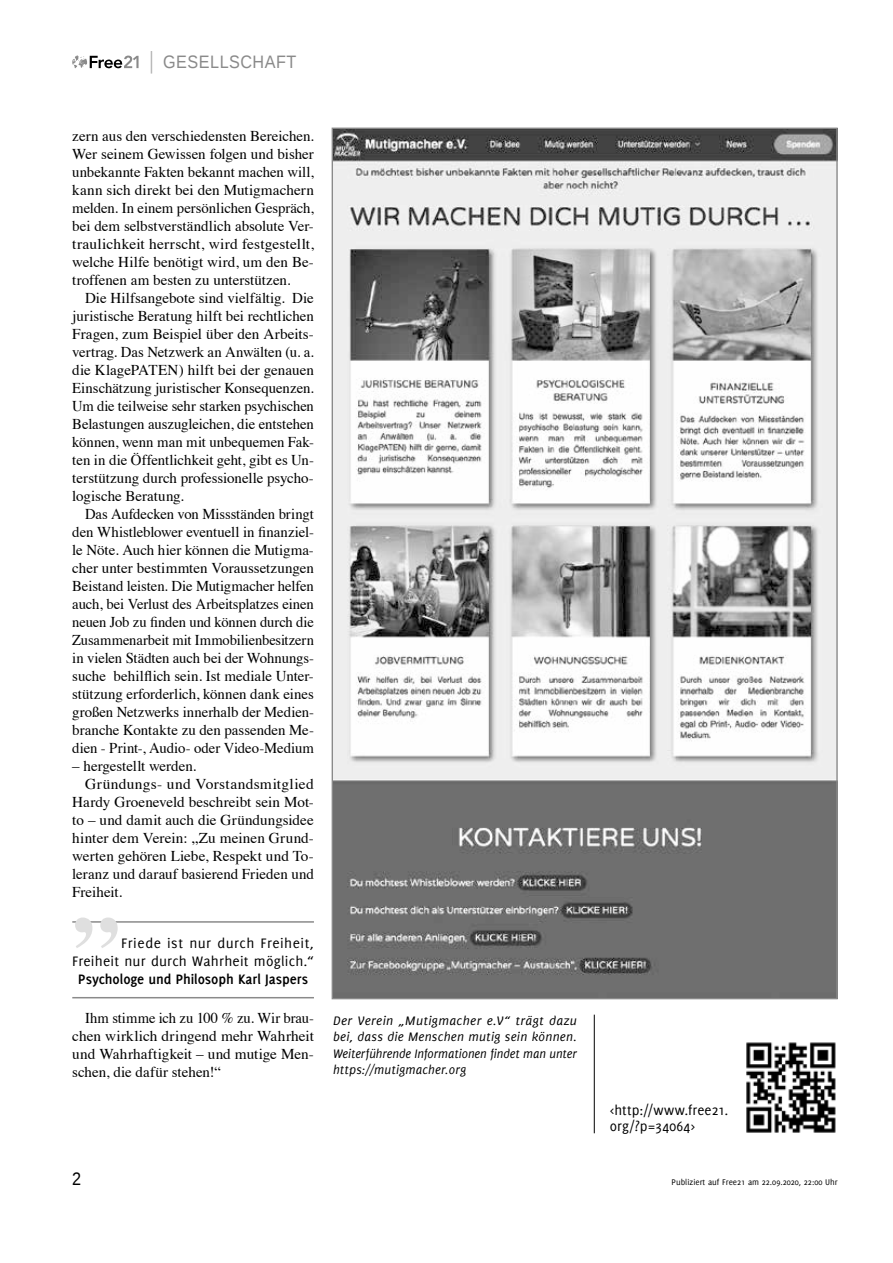
<style>
.page{position:relative;width:893px;height:1263px;background:#fff}
.page>*{position:absolute;margin:0;border:0;box-sizing:border-box;transform-origin:0 0}
.t1{font:700 91.5px "Times";color:#dfdfdf}
.t2{font:18px "Liberation Sans";letter-spacing:.03em;color:#8a8a8a;scale:.9 1}
.t3{font:18px "Liberation Sans";color:#000;scale:.9 1}
.t4{font:15px/18px "Times";color:#000;text-align:justify}
.t5{font:15px/18px "Delicious";letter-spacing:.015em;color:#000;text-align:right}
.t6{font:700 15px "Delicious";letter-spacing:-.005em;color:#000}
.t7{font:15px "Times";letter-spacing:.02em;color:#000}
.t8{font:italic 13.5px/16.5px "Delicious";color:#000;text-align:justify}
.t9{font:9px "Delicious";color:#000}
</style>
<div class="page">
<svg style="left:72px;top:55px;width:67px;height:13px"></svg>
<svg style="left:151px;top:51px;width:1px;height:23px"></svg>
<hr style="left:72px;top:921px;width:242px;height:2px;background:#8a8a8a">
<hr style="left:72px;top:997px;width:242px;height:1px;background:#8a8a8a">
<img style="left:334px;top:130px;width:502px;height:867px">
<img style="left:746px;top:1042px;width:89px;height:90px">
<hr style="left:594px;top:1015px;width:1px;height:118px;background:#000">
<p class="t2" style="left:163px;top:52px;width:149px">GESELLSCHAFT</p>
<p class="t4" style="left:72px;top:126px;width:243px">zern aus den verschiedensten Bereichen.<br>Wer seinem Gewissen folgen und bisher unbekannte Fakten bekannt machen will, kann sich direkt bei den Mutigmachern melden. In einem persönlichen Gespräch, bei dem selbstverständlich absolute Ver&shy;traulichkeit herrscht, wird festgestellt, welche Hilfe benötigt wird, um den Be&shy;troffenen am besten zu unterstützen.</p>
<p class="t4" style="left:72px;top:288px;width:243px;text-indent:13px">Die Hilfsangebote sind vielfältig. Die juristische Beratung hilft bei rechtlichen Fragen, zum Beispiel über den Arbeits&shy;vertrag. Das Netzwerk an Anwälten (u. a. die KlagePATEN) hilft bei der genauen Einschätzung juristischer Konsequenzen.<br>Um die teilweise sehr starken psychischen Belastungen auszugleichen, die entstehen können, wenn man mit unbequemen Fak&shy;ten in die Öffentlichkeit geht, gibt es Un&shy;terstützung durch professionelle psycho&shy;logische Beratung.</p>
<p class="t4" style="left:72px;top:504px;width:243px;text-indent:13px">Das Aufdecken von Missständen bringt den Whistleblower eventuell in finanziel&shy;le Nöte. Auch hier können die Mutigma&shy;cher unter bestimmten Voraussetzungen Beistand leisten. Die Mutigmacher helfen auch, bei Verlust des Arbeitsplatzes einen neuen Job zu finden und können durch die Zusammenarbeit mit Immobilienbesitzern in vielen Städten auch bei der Wohnungs&shy;suche behilflich sein. Ist mediale Unter&shy;stützung erforderlich, können dank eines großen Netzwerks innerhalb der Medien&shy;branche Kontakte zu den passenden Me&shy;dien - Print-, Audio- oder Video-Medium</p>
<p class="t4" style="left:72px;top:756px;width:125px">– hergestellt werden.</p>
<p class="t7" style="left:85px;top:770px;width:230px">Gründungs- und Vorstandsmitglied</p>
<p class="t4" style="left:72px;top:792px;width:243px">Hardy Groeneveld beschreibt sein Mot-</p>
<p class="t4" style="left:72px;top:810px;width:243px">to – und damit auch die Gründungsidee</p>
<p class="t4" style="left:72px;top:828px;width:243px">hinter dem Verein: „Zu meinen Grund-</p>
<p class="t4" style="left:72px;top:846px;width:243px">werten gehören Liebe, Respekt und To-</p>
<p class="t4" style="left:72px;top:864px;width:243px">leranz und darauf basierend Frieden und</p>
<p class="t4" style="left:72px;top:882px;width:51px">Freiheit.</p>
<h1 class="t1" style="left:72px;top:813px;width:49px">„</h1>
<p class="t5" style="left:72px;top:934px;width:243px">Friede ist nur durch Freiheit,<br>Freiheit nur durch Wahrheit möglich.“</p>
<p class="t6" style="left:78px;top:971px;width:231px">Psychologe und Philosoph Karl Jaspers</p>
<p class="t4" style="left:72px;top:1008px;width:243px;text-indent:13px">Ihm stimme ich zu 100 % zu. Wir brau&shy;chen wirklich dringend mehr Wahrheit und Wahrhaftigkeit – und mutige Men&shy;schen, die dafür stehen!“</p>
<p class="t8" style="left:333px;top:1012px;width:245px">Der Verein „Mutigmacher e.V“ trägt dazu bei, dass die Menschen mutig sein können.<br>Weiterführende Informationen findet man unter https://mutigmacher.org</p>
<p class="t5" style="left:610px;top:1101px;width:120px;line-height:16.5px;text-align:left">&lt;http://www.free21. org/?p=34064&gt;</p>
<p class="t3" style="left:72px;top:1169px;width:12px">2</p>
<p class="t9" style="left:672px;top:1177px;width:168px">Publiziert auf Free21 am 22.09.2020, 22:00 Uhr</p>
</div>
